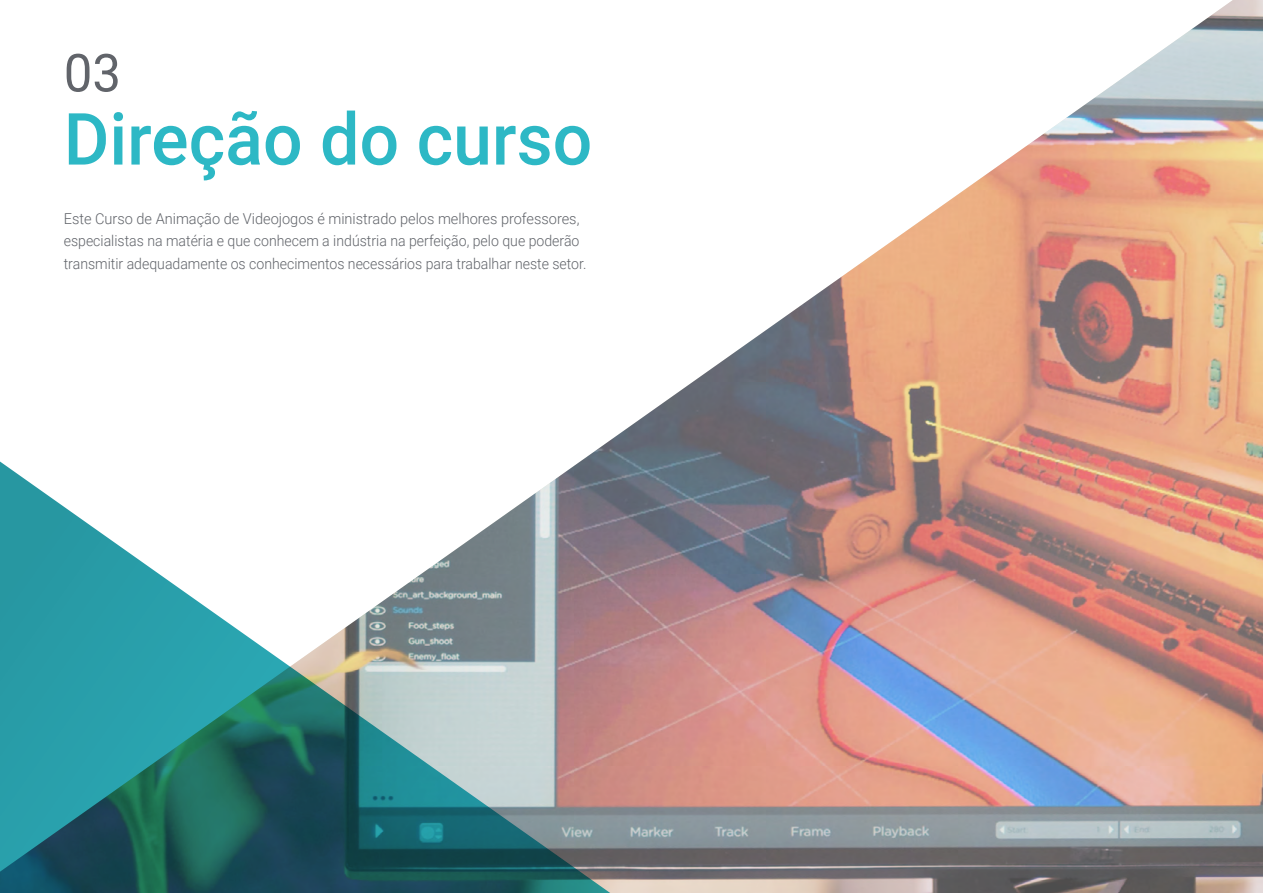
<style>
.page{position:relative;width:1263px;height:893px;background:#fff}
.page>*{position:absolute;margin:0;border:0;box-sizing:border-box;transform-origin:0 0}
.t1{font:500 72px "Roboto";color:#2db8c5}
.t2{font:52.5px "Roboto";color:#61646a}
.t3{font:300 15px/22.5px "Roboto";color:#61646a}
</style>
<div class="page">
<img style="left:602px;top:0;width:661px;height:893px">
<svg style="left:0;top:446px;width:640px;height:447px"></svg>
<h2 class="t2" style="left:64px;top:36px;width:59px">03</h2>
<h1 class="t1" style="left:64px;top:89px;width:530px">Direção do curso</h1>
<p class="t3" style="left:64px;top:207px;width:524px">Este Curso de Animação de Videojogos é ministrado pelos melhores professores, especialistas na matéria e que conhecem a indústria na perfeição, pelo que poderão transmitir adequadamente os conhecimentos necessários para trabalhar neste setor.</p>
</div>
